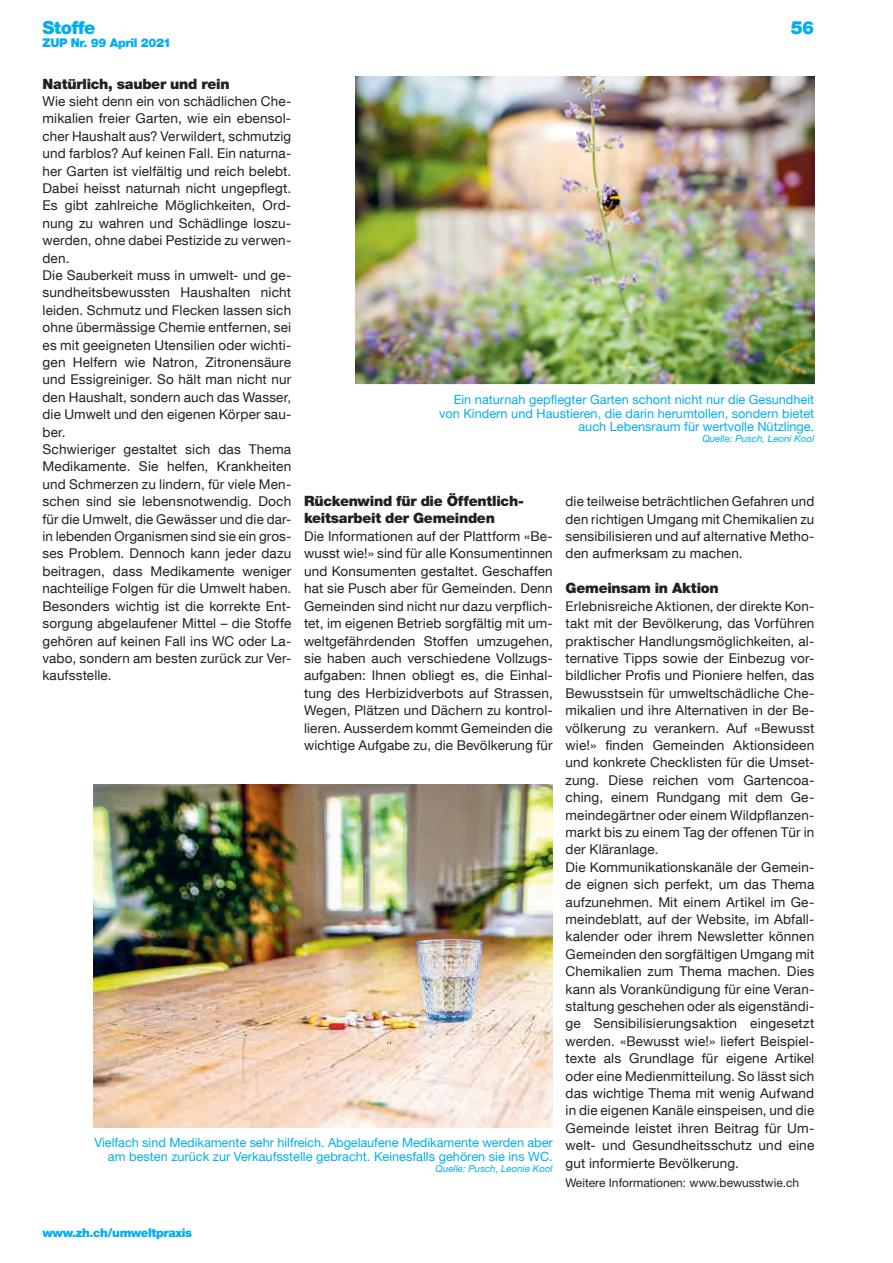
<style>
.page{position:relative;width:893px;height:1263px;background:#fff}
.page>*{position:absolute;margin:0;border:0;box-sizing:border-box;transform-origin:0 0}
.t1{font:900 18px "Helvetica Neue LT Com";letter-spacing:-.03em;color:#00aeef}
.t2{font:900 14.25px/16.4px "Helvetica Neue LT Std";letter-spacing:-.02em;color:#231f20}
.t3{font:13.5px/17.4px "Helvetica Neue LT Com";letter-spacing:.01em;color:#231f20}
.t4{font:12.75px/13.5px "Helvetica Neue LT Std";color:#00aeef;text-align:right}
.t5{font:900 12px "Helvetica Neue LT Com";letter-spacing:-.03em;color:#00aeef}
.t6{font:12px "Helvetica Neue LT Std";color:#231f20}
.t7{font:italic 9.75px "Helvetica Neue LT Std";color:#00aeef}
</style>
<div class="page">
<img style="left:355px;top:77px;width:459px;height:307px">
<img style="left:94px;top:785px;width:459px;height:342px">
<h1 class="t1" style="left:43px;top:17px;width:54px">Stoffe</h1>
<p class="t5" style="left:43px;top:35px;width:130px">ZUP Nr. 99 April 2021</p>
<h1 class="t1" style="left:791px;top:17px;width:25px">56</h1>
<h3 class="t2" style="left:43px;top:75px;width:189px">Natürlich, sauber und rein</h3>
<p class="t3" style="left:43px;top:92px;width:250px">Wie sieht denn ein von schädlichen Che&shy;mikalien freier Garten, wie ein ebensol&shy;cher Haushalt aus? Verwildert, schmutzig und farblos? Auf keinen Fall. Ein naturna&shy;her Garten ist vielfältig und reich belebt.<br>Dabei heisst naturnah nicht ungepflegt.<br>Es gibt zahlreiche Möglichkeiten, Ord&shy;nung zu wahren und Schädlinge loszu&shy;werden, ohne dabei Pestizide zu verwen&shy;den.<br>Die Sauberkeit muss in umwelt- und ge&shy;sundheitsbewussten Haushalten nicht leiden. Schmutz und Flecken lassen sich ohne übermässige Chemie entfernen, sei es mit geeigneten Utensilien oder wichti&shy;gen Helfern wie Natron, Zitronensäure und Essigreiniger. So hält man nicht nur den Haushalt, sondern auch das Wasser, die Umwelt und den eigenen Körper sau&shy;ber.<br>Schwieriger gestaltet sich das Thema Medikamente. Sie helfen, Krankheiten und Schmerzen zu lindern, für viele Men&shy;schen sind sie lebensnotwendig. Doch für die Umwelt, die Gewässer und die dar&shy;in lebenden Organismen sind sie ein gros&shy;ses Problem. Dennoch kann jeder dazu beitragen, dass Medikamente weniger nachteilige Folgen für die Umwelt haben.<br>Besonders wichtig ist die korrekte Ent&shy;sorgung abgelaufener Mittel – die Stoffe gehören auf keinen Fall ins WC oder La&shy;vabo, sondern am besten zurück zur Ver&shy;kaufsstelle.</p>
<p class="t4" style="left:439px;top:393px;width:377px">Ein naturnah gepflegter Garten schont nicht nur die Gesundheit von Kindern und Haustieren, die darin herumtollen, sondern bietet auch Lebensraum für wertvolle Nützlinge.</p>
<p class="t7" style="left:702px;top:433px;width:113px">Quelle: Pusch, Leoni Kool</p>
<h3 class="t2" style="left:304px;top:493px;width:221px">Rückenwind für die Öffentlich&shy;keitsarbeit der Gemeinden</h3>
<p class="t3" style="left:304px;top:527px;width:250px;text-align:justify">Die Informationen auf der Plattform «Be&shy;wusst wie!» sind für alle Konsumentinnen und Konsumenten gestaltet. Geschaffen hat sie Pusch aber für Gemeinden. Denn Gemeinden sind nicht nur dazu verpflich&shy;tet, im eigenen Betrieb sorgfältig mit um&shy;weltgefährdenden Stoffen umzugehen, sie haben auch verschiedene Vollzugs&shy;aufgaben: Ihnen obliegt es, die Einhal&shy;tung des Herbizidverbots auf Strassen, Wegen, Plätzen und Dächern zu kontrol&shy;lieren. Ausserdem kommt Gemeinden die wichtige Aufgabe zu, die Bevölkerung für</p>
<p class="t3" style="left:566px;top:492px;width:250px;text-align:justify">die teilweise beträchtlichen Gefahren und den richtigen Umgang mit Chemikalien zu sensibilisieren und auf alternative Metho&shy;den aufmerksam zu machen.</p>
<h3 class="t2" style="left:566px;top:580px;width:155px">Gemeinsam in Aktion</h3>
<p class="t3" style="left:566px;top:597px;width:250px">Erlebnisreiche Aktionen, der direkte Kon&shy;takt mit der Bevölkerung, das Vorführen praktischer Handlungsmöglichkeiten, al&shy;ternative Tipps sowie der Einbezug vor&shy;bildlicher Profis und Pioniere helfen, das Bewusstsein für umweltschädliche Che&shy;mikalien und ihre Alternativen in der Be&shy;völkerung zu verankern. Auf «Bewusst wie!» finden Gemeinden Aktionsideen und konkrete Checklisten für die Umset&shy;zung. Diese reichen vom Gartencoa&shy;ching, einem Rundgang mit dem Ge&shy;meindegärtner oder einem Wildpflanzen&shy;markt bis zu einem Tag der offenen Tür in der Kläranlage.<br>Die Kommunikationskanäle der Gemein&shy;de eignen sich perfekt, um das Thema aufzunehmen. Mit einem Artikel im Ge&shy;meindeblatt, auf der Website, im Abfall&shy;kalender oder ihrem Newsletter können Gemeinden den sorgfältigen Umgang mit Chemikalien zum Thema machen. Dies kann als Vorankündigung für eine Veran&shy;staltung geschehen oder als eigenständi&shy;ge Sensibilisierungsaktion eingesetzt werden. «Bewusst wie!» liefert Beispiel&shy;texte als Grundlage für eigene Artikel oder eine Medienmitteilung. So lässt sich das wichtige Thema mit wenig Aufwand in die eigenen Kanäle einspeisen, und die Gemeinde leistet ihren Beitrag für Um&shy;welt- und Gesundheitsschutz und eine gut informierte Bevölkerung.</p>
<p class="t6" style="left:566px;top:1175px;width:235px">Weitere Informationen: www.bewusstwie.ch</p>
<p class="t4" style="left:94px;top:1136px;width:460px">Vielfach sind Medikamente sehr hilfreich. Abgelaufene Medikamente werden aber am besten zurück zur Verkaufsstelle gebracht. Keinesfalls gehören sie ins WC.</p>
<p class="t7" style="left:436px;top:1162px;width:119px">Quelle: Pusch, Leonie Kool</p>
<p class="t5" style="left:43px;top:1226px;width:151px">www.zh.ch/umweltpraxis</p>
</div>
